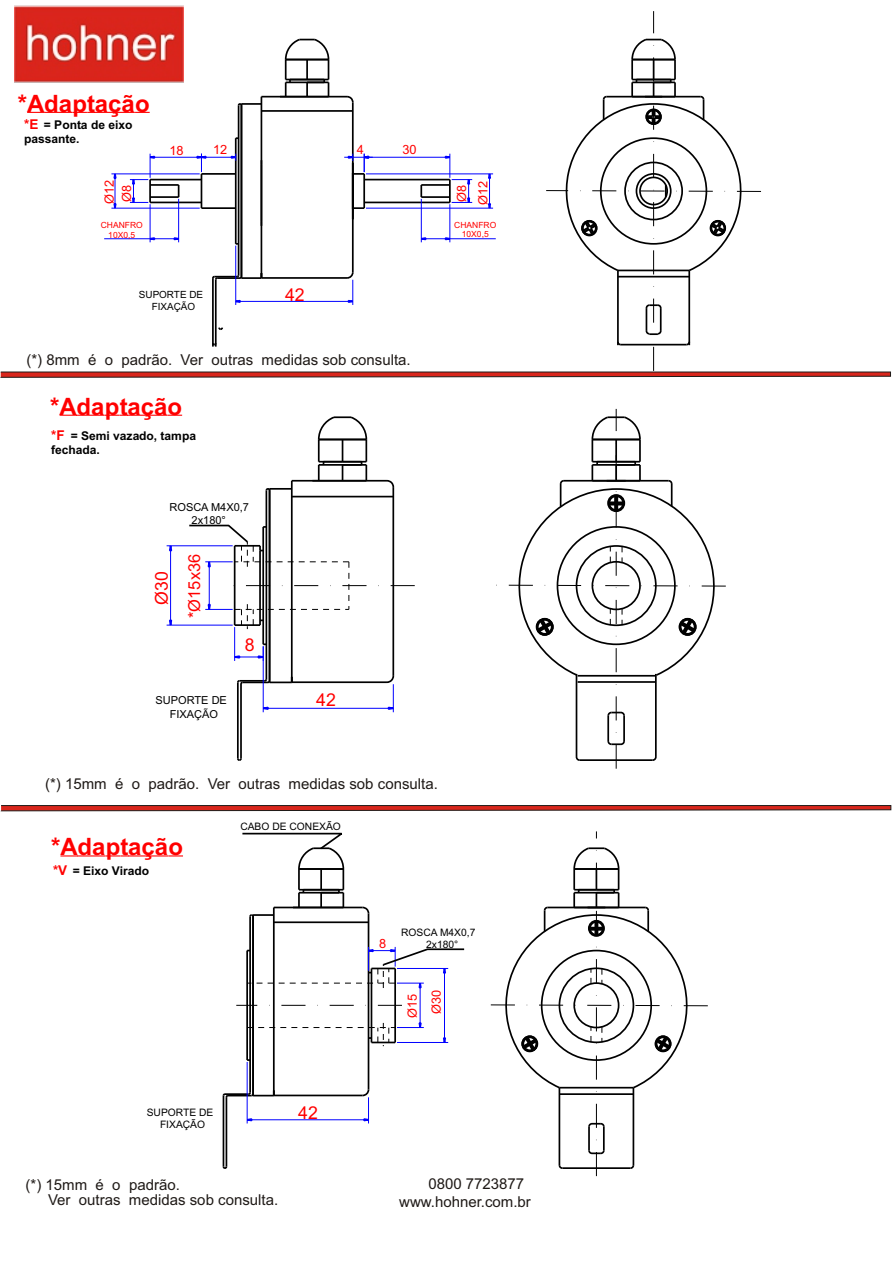
<style>
.page{position:relative;width:893px;height:1263px;background:#fff}
.page>*{position:absolute;margin:0;border:0;box-sizing:border-box;transform-origin:0 0}
.t1{font:700 24px "Arial";color:#f00}
.t2{font:17.7px "Arial";color:#f00}
.t3{font:16.5px "Arial";color:#f00}
.t4{font:15px "Arial";color:#1f1a17}
.t5{font:12.75px/23.9px "Arial";color:#f00;text-align:center}
.t6{font:700 12px/14.2px "Arial";color:#000}
.t7{font:10.95px/13.4px "Arial";color:#000;text-align:center}
.t8{font:10.35px/12.5px "Arial";color:#000}
.t9{font:9.9px/12px "Arial";color:#000;text-align:center}
.t10{font:8.55px/9.4px "Arial";color:#f00;text-align:center}
.s1{font-size:13.5px;color:#f00}
</style>
<div class="page">
<img style="left:14px;top:5px;width:170px;height:6px">
<svg style="left:1px;top:805px;width:890px;height:6px;background:#9d2b24"></svg>
<svg style="left:60px;top:415px;width:67px;height:1px"></svg>
<hr style="left:127px;top:415px;width:40px;height:1px;background:#f00">
<svg style="left:168px;top:415px;width:14px;height:1px"></svg>
<svg style="left:60px;top:855px;width:68px;height:1px"></svg>
<hr style="left:128px;top:855px;width:40px;height:1px;background:#f00">
<svg style="left:168px;top:855px;width:15px;height:1px"></svg>
<hr style="left:262px;top:527px;width:2px;height:117px;background:#000">
<hr style="left:270px;top:681px;width:22px;height:2px;background:#000">
<hr style="left:270px;top:488px;width:22px;height:2px;background:#000">
<svg style="left:265px;top:488px;width:6px;height:4px"></svg>
<hr style="left:239px;top:680px;width:26px;height:2px;background:#000">
<hr style="left:269px;top:490px;width:1px;height:191px;background:#000">
<hr style="left:266px;top:490px;width:1px;height:189px;background:#000">
<svg style="left:264px;top:677px;width:7px;height:7px"></svg>
<hr style="left:240px;top:684px;width:2px;height:74px;background:#000">
<hr style="left:237px;top:682px;width:2px;height:76px;background:#000">
<svg style="left:237px;top:757px;width:5px;height:4px"></svg>
<hr style="left:243px;top:681px;width:25px;height:2px;background:#000">
<svg style="left:237px;top:680px;width:7px;height:6px"></svg>
<svg style="left:0;top:11px;width:891px;height:367px"></svg>
<hr style="left:292px;top:681px;width:95px;height:2px;background:#000">
<hr style="left:292px;top:480px;width:95px;height:2px;background:#000">
<hr style="left:291px;top:481px;width:2px;height:201px;background:#000">
<hr style="left:392px;top:487px;width:2px;height:189px;background:#000">
<hr style="left:292px;top:496px;width:101px;height:1px;background:#000">
<svg style="left:385px;top:479px;width:10px;height:10px"></svg>
<hr style="left:234px;top:627px;width:1px;height:34px;background:#00f">
<svg style="left:234px;top:643px;width:32px;height:18px"></svg>
<hr style="left:167px;top:625px;width:66px;height:1px;background:#00f">
<hr style="left:167px;top:545px;width:66px;height:1px;background:#00f">
<hr style="left:170px;top:550px;width:1px;height:70px;background:#00f">
<svg style="left:168px;top:618px;width:5px;height:8px"></svg>
<svg style="left:168px;top:546px;width:5px;height:6px"></svg>
<svg style="left:496px;top:409px;width:230px;height:360px"></svg>
<svg style="left:317px;top:416px;width:51px;height:64px"></svg>
<hr style="left:263px;top:646px;width:1px;height:66px;background:#00f">
<hr style="left:268px;top:708px;width:121px;height:1px;background:#00f">
<svg style="left:262px;top:705px;width:8px;height:6px"></svg>
<svg style="left:385px;top:674px;width:10px;height:38px"></svg>
<svg style="left:188px;top:524px;width:227px;height:106px"></svg>
<hr style="left:246px;top:950px;width:2px;height:110px;background:#000">
<hr style="left:253px;top:914px;width:21px;height:2px;background:#000">
<hr style="left:252px;top:916px;width:2px;height:178px;background:#000">
<hr style="left:249px;top:916px;width:2px;height:177px;background:#000">
<hr style="left:226px;top:1097px;width:1px;height:70px;background:#000">
<hr style="left:223px;top:1095px;width:1px;height:72px;background:#000">
<svg style="left:222px;top:1165px;width:6px;height:4px"></svg>
<svg style="left:236px;top:1005px;width:166px;height:1px"></svg>
<hr style="left:394px;top:968px;width:2px;height:74px;background:#000">
<hr style="left:371px;top:968px;width:1px;height:70px;background:#000">
<hr style="left:274px;top:1094px;width:89px;height:2px;background:#000">
<hr style="left:274px;top:907px;width:89px;height:1px;background:#000">
<svg style="left:222px;top:1090px;width:53px;height:9px"></svg>
<hr style="left:273px;top:907px;width:2px;height:188px;background:#000">
<hr style="left:368px;top:913px;width:1px;height:176px;background:#000">
<hr style="left:274px;top:921px;width:94px;height:2px;background:#000">
<svg style="left:361px;top:906px;width:9px;height:9px"></svg>
<svg style="left:490px;top:831px;width:218px;height:345px"></svg>
<hr style="left:320px;top:869px;width:2px;height:21px;background:#000">
<hr style="left:342px;top:869px;width:2px;height:21px;background:#000">
<hr style="left:298px;top:869px;width:2px;height:21px;background:#000">
<svg style="left:298px;top:889px;width:46px;height:18px"></svg>
<hr style="left:247px;top:1062px;width:1px;height:61px;background:#00f">
<hr style="left:252px;top:1119px;width:112px;height:1px;background:#00f">
<svg style="left:246px;top:1117px;width:8px;height:5px"></svg>
<svg style="left:361px;top:1088px;width:9px;height:35px"></svg>
<svg style="left:242px;top:832px;width:103px;height:39px"></svg>
<hr style="left:420px;top:987px;width:1px;height:36px;background:#00f">
<svg style="left:248px;top:1021px;width:176px;height:25px"></svg>
<hr style="left:397px;top:1042px;width:51px;height:1px;background:#00f">
<hr style="left:444px;top:973px;width:1px;height:65px;background:#00f">
<svg style="left:443px;top:1037px;width:3px;height:5px"></svg>
<svg style="left:247px;top:947px;width:218px;height:42px"></svg>
<hr style="left:559px;top:1087px;width:74px;height:1px;background:#000">
<h1 class="t1" style="left:18px;top:94px;width:133px">*Adaptação</h1>
<p class="t6" style="left:24px;top:119px;width:110px"><span class="s1">*E</span> = Ponta de eixo passante.</p>
<p class="t5" style="left:170px;top:140px;width:16px">18</p>
<p class="t5" style="left:213px;top:139px;width:16px">12</p>
<p class="t5" style="left:357px;top:138px;width:9px">4</p>
<p class="t5" style="left:402px;top:139px;width:16px">30</p>
<p class="t5" style="left:99px;top:204px;width:26px;rotate:-90deg">Ø12</p>
<p class="t5" style="left:472px;top:205px;width:26px;rotate:-90deg">Ø12</p>
<p class="t10" style="left:101px;top:221px;width:44px">CHANFRO<br>10X0,5</p>
<p class="t10" style="left:454px;top:221px;width:44px">CHANFRO<br>10X0,5</p>
<p class="t5" style="left:116px;top:202px;width:19px;rotate:-90deg">Ø8</p>
<p class="t5" style="left:451px;top:202px;width:19px;rotate:-90deg">Ø8</p>
<p class="t9" style="left:139px;top:289px;width:66px">SUPORTE DE<br>FIXAÇÃO</p>
<p class="t2" style="left:285px;top:288px;width:21px">42</p>
<p class="t4" style="left:26px;top:354px;width:386px">(*) 8mm é o padrão. Ver outras medidas sob consulta.</p>
<h1 class="t1" style="left:50px;top:397px;width:133px">*Adaptação</h1>
<p class="t6" style="left:51px;top:430px;width:147px"><span class="s1">*F</span> = Semi vazado, tampa fechada.</p>
<p class="t7" style="left:169px;top:501px;width:81px">ROSCA M4X0,7<br>2x180°</p>
<p class="t2" style="left:155px;top:605px;width:35px;rotate:-90deg">Ø30</p>
<p class="t3" style="left:188px;top:618px;width:66px;rotate:-90deg">*Ø15x36</p>
<p class="t7" style="left:156px;top:695px;width:73px">SUPORTE DE<br>FIXAÇÃO</p>
<p class="t2" style="left:245px;top:638px;width:11px">8</p>
<p class="t2" style="left:316px;top:693px;width:21px">42</p>
<p class="t4" style="left:45px;top:778px;width:394px">(*) 15mm é o padrão. Ver outras medidas sob consulta.</p>
<h1 class="t1" style="left:51px;top:838px;width:133px">*Adaptação</h1>
<p class="t6" style="left:53px;top:864px;width:98px"><span class="s1">*V</span> = Eixo Virado</p>
<p class="t8" style="left:240px;top:821px;width:102px">CABO DE CONEXÃO</p>
<p class="t8" style="left:147px;top:1107px;width:68px;text-align:center">SUPORTE DE<br>FIXAÇÃO</p>
<p class="t2" style="left:298px;top:1106px;width:21px">42</p>
<p class="t5" style="left:379px;top:933px;width:9px">8</p>
<p class="t8" style="left:426px;top:927px;width:51px;text-indent:-25px">ROSCA M4X0,7<br>2x180°</p>
<p class="t5" style="left:402px;top:1018px;width:30px;rotate:-90deg">Ø15<br>Ø30</p>
<p class="t4" style="left:428px;top:1178px;width:97px">0800 7723877</p>
<p class="t4" style="left:26px;top:1179px;width:156px">(*) 15mm é o padrão.</p>
<p class="t4" style="left:48px;top:1194px;width:232px">Ver outras medidas sob consulta.</p>
<p class="t4" style="left:399px;top:1196px;width:133px">www.hohner.com.br</p>
</div>
